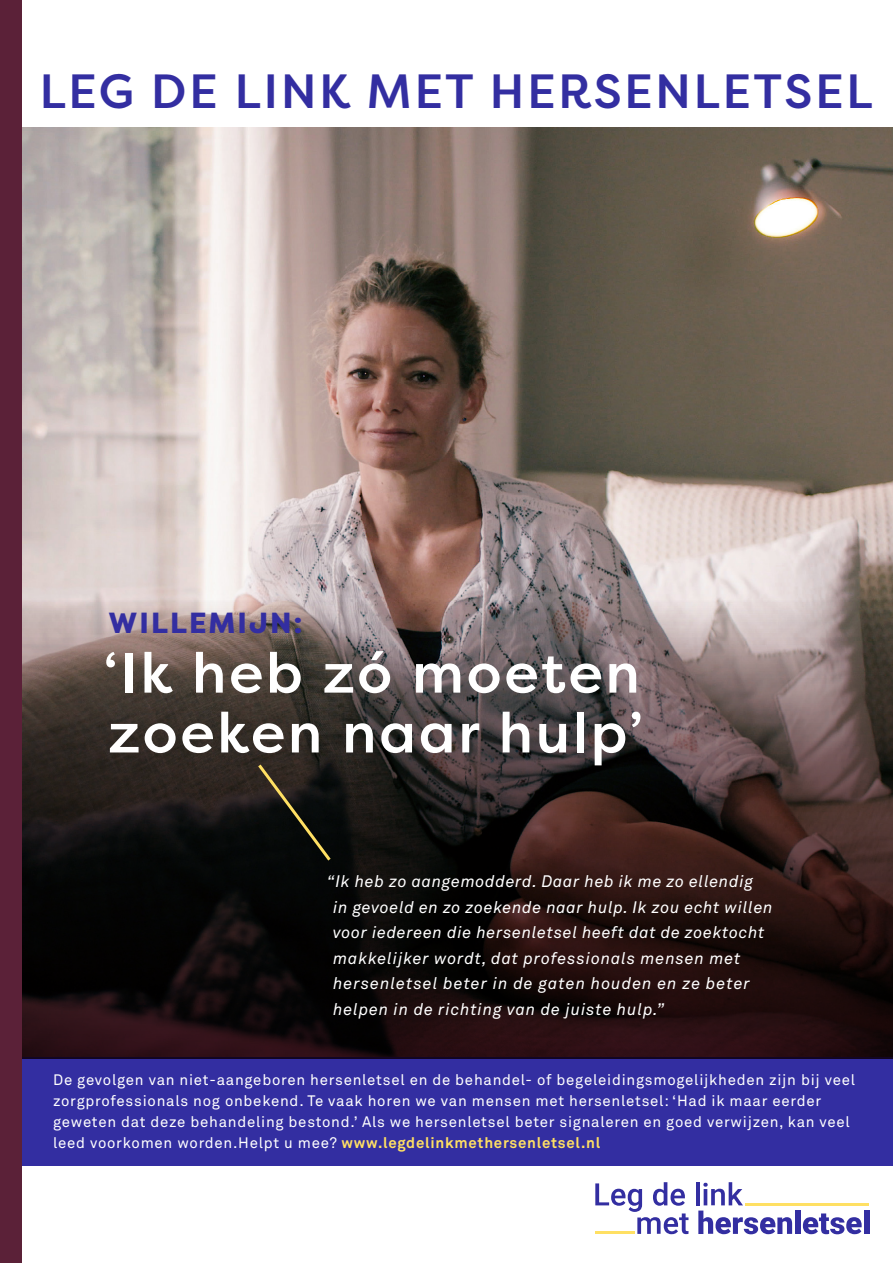
<style>
.page{position:relative;width:893px;height:1263px;background:#fff}
.page>*{position:absolute;margin:0;border:0;box-sizing:border-box;transform-origin:0 0}
.uitspraak_wit_groot{font:500 56.4px/59.8px "Filson Pro";letter-spacing:.05em;color:#fff}
.uitspraak_wit_groot-2{font:500 48px "Filson Pro";letter-spacing:.05em;color:#332ea1}
.uitspraak_wit_groot-3{font:800 29.1px "Filson Pro";letter-spacing:.07em;color:#332ea1}
.grote_titel{font:italic 16.5px/25.5px "Akkurat";letter-spacing:.04em;color:#fff}
.grote_titel-2{font:15px/21px "Akkurat";letter-spacing:.05em;color:#fff}
.s1{font-weight:700;color:#ffe063}
</style>
<div class="page">
<div style="left:10px;top:1057px;width:883px;height:109px;background:#332ea1"></div>
<img style="left:21px;top:128px;width:872px;height:472px">
<svg style="left:21px;top:600px;width:872px;height:459px;background:#392d2b"></svg>
<div style="left:0;top:0;width:21px;height:1263px;background:#5b2138"></div>
<svg style="left:255px;top:761px;width:79px;height:103px;background:#1c1b14"></svg>
<hr style="left:696px;top:1182px;width:3px;height:23px;background:#332ea1">
<svg style="left:595px;top:1182px;width:93px;height:52px"></svg>
<svg style="left:698px;top:1182px;width:94px;height:52px"></svg>
<div style="left:795px;top:1210px;width:5px;height:24px;background:#332ea1"></div>
<svg style="left:803px;top:1213px;width:59px;height:21px"></svg>
<div style="left:864px;top:1210px;width:5px;height:24px;background:#332ea1"></div>
<hr style="left:745px;top:1203px;width:124px;height:2px;background:#ffe063">
<hr style="left:595px;top:1231px;width:39px;height:3px;background:#ffe063">
<p class="uitspraak_wit_groot-2" style="left:39px;top:58px;width:835px">LEG DE LINK MET HERSENLETSEL</p>
<p class="uitspraak_wit_groot-3" style="left:109px;top:604px;width:195px">WILLEMIJN:</p>
<p class="uitspraak_wit_groot" style="left:104px;top:642px;width:541px">‘Ik heb zó moeten zoeken naar hulp’</p>
<p class="grote_titel" style="left:333px;top:869px;width:441px;text-indent:-6px">“Ik heb zo aangemodderd. Daar heb ik me zo ellendig<br>in gevoeld en zo zoekende naar hulp. Ik zou echt willen voor iedereen die hersenletsel heeft dat de zoektocht makkelijker wordt, dat professionals mensen met hersenletsel beter in de gaten houden en ze beter helpen in de richting van de juiste hulp.”</p>
<p class="grote_titel-2" style="left:53px;top:1070px;width:803px">De gevolgen van niet-aangeboren hersenletsel en de behandel- of begeleidingsmogelijkheden zijn bij veel zorgprofessionals nog onbekend. Te vaak horen we van mensen met hersenletsel: ‘Had ik maar eerder geweten dat deze behandeling bestond.’ Als we hersenletsel beter signaleren en goed verwijzen, kan veel leed voorkomen worden.Helpt u mee? <span class="s1">www.legdelinkmethersenletsel.nl</span></p>
</div>
